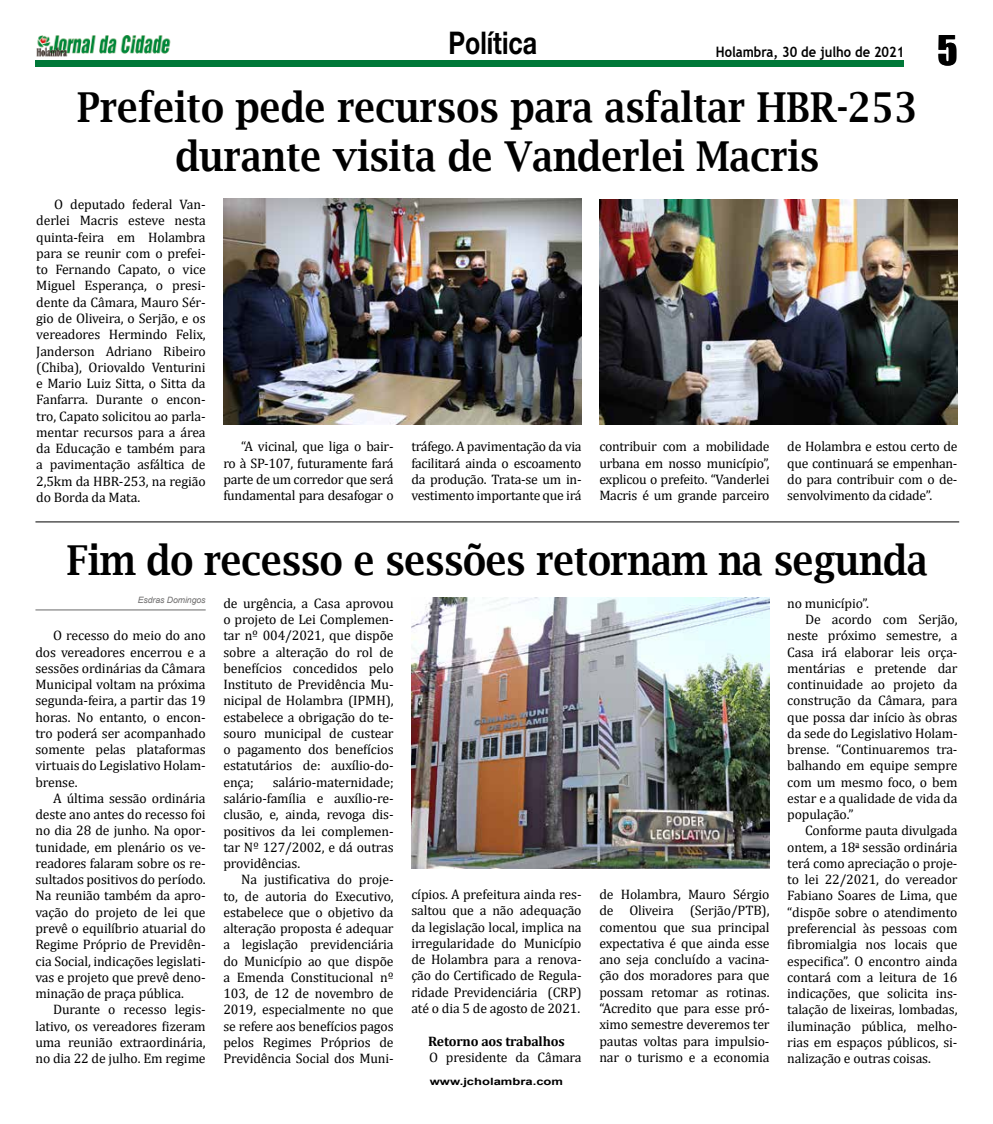
<style>
.page{position:relative;width:993px;height:1124px;background:#fff}
.page>*{position:absolute;margin:0;border:0;box-sizing:border-box;transform-origin:0 0}
.t1{font:600 41.25px/48.8px "Lucida Bright";color:#000;text-align:center;scale:.9 1}
.t2{font:37.5px "Impact";color:#000}
.t3{font:700 31.25px "Helvetica Neue";color:#000;scale:.8 1}
.t4{font:700 14.38px "Trebuchet MS";color:#000;scale:.9 1}
.t5{font:13.75px/16.2px "Cambria";letter-spacing:-.01em;color:#000;text-align:justify}
.t6{font:700 13.75px "Cambria";letter-spacing:-.01em;color:#000}
.t7{font:700 10px "Arial";color:#000;scale:1.3 1}
.t8{font:italic 8.75px "Arial";letter-spacing:-.01em;color:#706f6f}
</style>
<div class="page">
<div style="left:35px;top:60px;width:869px;height:7px;background:#007838"></div>
<img style="left:36px;top:35px;width:135px;height:22px">
<hr style="left:35px;top:609px;width:171px;height:1px;background:#878787">
<img style="left:411px;top:597px;width:358px;height:271px">
<img style="left:223px;top:198px;width:358px;height:226px">
<img style="left:599px;top:199px;width:358px;height:225px">
<hr style="left:35px;top:521px;width:923px;height:1px;background:#000">
<h3 class="t3" style="left:448px;top:24px;width:113px">Política</h3>
<p class="t4" style="left:715px;top:43px;width:211px">Holambra, 30 de julho de 2021</p>
<h2 class="t2" style="left:937px;top:21px;width:22px">5</h2>
<h1 class="t1" style="left:77px;top:83px;width:934px">Prefeito pede recursos para asfaltar HBR-253 durante visita de Vanderlei Macris</h1>
<p class="t5" style="left:36px;top:196px;width:171px;text-indent:18px">O deputado federal Van&shy;derlei Macris esteve nesta quinta-feira em Holambra para se reunir com o prefei&shy;to Fernando Capato, o vice Miguel Esperança, o presi&shy;dente da Câmara, Mauro Sér&shy;gio de Oliveira, o Serjão, e os vereadores Hermindo Felix, Janderson Adriano Ribeiro (Chiba), Oriovaldo Venturini e Mario Luiz Sitta, o Sitta da Fanfarra. Durante o encon&shy;tro, Capato solicitou ao parla&shy;mentar recursos para a área da Educação e também para a pavimentação asfáltica de 2,5km da HBR-253, na região do Borda da Mata.</p>
<p class="t5" style="left:223px;top:438px;width:172px;text-indent:18px">“A vicinal, que liga o bair&shy;ro à SP-107, futuramente fará parte de um corredor que será fundamental para desafogar o</p>
<p class="t5" style="left:411px;top:438px;width:172px">tráfego. A pavimentação da via facilitará ainda o escoamento da produção. Trata-se um in&shy;vestimento importante que irá</p>
<p class="t5" style="left:599px;top:438px;width:172px">contribuir com a mobilidade urbana em nosso município”, explicou o prefeito. “Vanderlei Macris é um grande parceiro</p>
<p class="t5" style="left:787px;top:438px;width:172px">de Holambra e estou certo de que continuará se empenhan&shy;do para contribuir com o de&shy;senvolvimento da cidade”.</p>
<h1 class="t1" style="left:67px;top:536px;width:957px">Fim do recesso e sessões retornam na segunda</h1>
<p class="t8" style="left:138px;top:594px;width:69px">Esdras Domingos</p>
<p class="t5" style="left:35px;top:627px;width:172px;text-indent:18px">O recesso do meio do ano dos vereadores encerrou e a sessões ordinárias da Câmara Municipal voltam na próxima segunda-feira, a partir das 19 horas. No entanto, o encon&shy;tro poderá ser acompanhado somente pelas plataformas virtuais do Legislativo Holam&shy;brense.</p>
<p class="t5" style="left:35px;top:789px;width:172px;text-indent:18px">A última sessão ordinária deste ano antes do recesso foi no dia 28 de junho. Na opor&shy;tunidade, em plenário os ve&shy;readores falaram sobre os re&shy;sultados positivos do período.<br>Na reunião também da apro&shy;vação do projeto de lei que prevê o equilíbrio atuarial do Regime Próprio de Previdên&shy;cia Social, indicações legislati&shy;vas e projeto que prevê deno&shy;minação de praça pública.</p>
<p class="t5" style="left:35px;top:1001px;width:172px;text-indent:18px">Durante o recesso legis&shy;lativo, os vereadores fizeram uma reunião extraordinária, no dia 22 de julho. Em regime</p>
<p class="t5" style="left:787px;top:595px;width:83px">no município”.</p>
<p class="t5" style="left:804px;top:611px;width:154px">De acordo com Serjão,</p>
<p class="t5" style="left:787px;top:627px;width:172px">neste próximo semestre, a</p>
<p class="t5" style="left:787px;top:643px;width:172px">Casa irá elaborar leis orça-</p>
<p class="t5" style="left:787px;top:660px;width:172px">mentárias e pretende dar</p>
<p class="t5" style="left:787px;top:676px;width:172px">continuidade ao projeto da</p>
<p class="t5" style="left:787px;top:692px;width:172px">construção da Câmara, para</p>
<p class="t5" style="left:787px;top:708px;width:172px">que possa dar início às obras</p>
<p class="t5" style="left:787px;top:725px;width:172px">da sede do Legislativo Holam-</p>
<p class="t5" style="left:787px;top:741px;width:172px">brense. “Continuaremos tra-</p>
<p class="t5" style="left:787px;top:757px;width:172px">balhando em equipe sempre</p>
<p class="t5" style="left:787px;top:773px;width:172px">com um mesmo foco, o bem</p>
<p class="t5" style="left:787px;top:790px;width:172px">estar e a qualidade de vida da</p>
<p class="t5" style="left:787px;top:806px;width:68px">população.”</p>
<p class="t5" style="left:804px;top:822px;width:154px">Conforme pauta divulgada</p>
<p class="t5" style="left:787px;top:838px;width:172px">ontem, a 18<sup>a</sup> sessão ordinária</p>
<p class="t5" style="left:787px;top:855px;width:172px">terá como apreciação o proje-</p>
<p class="t5" style="left:787px;top:871px;width:172px">to lei 22/2021, do vereador</p>
<p class="t5" style="left:787px;top:887px;width:172px">Fabiano Soares de Lima, que</p>
<p class="t5" style="left:787px;top:903px;width:172px">“dispõe sobre o atendimento</p>
<p class="t5" style="left:787px;top:920px;width:172px">preferencial às pessoas com</p>
<p class="t5" style="left:787px;top:936px;width:172px">fibromialgia nos locais que</p>
<p class="t5" style="left:787px;top:952px;width:172px">especifica”. O encontro ainda</p>
<p class="t5" style="left:787px;top:968px;width:172px">contará com a leitura de 16</p>
<p class="t5" style="left:787px;top:985px;width:172px">indicações, que solicita ins-</p>
<p class="t5" style="left:787px;top:1001px;width:172px">talação de lixeiras, lombadas,</p>
<p class="t5" style="left:787px;top:1017px;width:172px">iluminação pública, melho-</p>
<p class="t5" style="left:787px;top:1033px;width:172px">rias em espaços públicos, si-</p>
<p class="t5" style="left:787px;top:1050px;width:145px">nalização e outras coisas.</p>
<p class="t5" style="left:223px;top:595px;width:172px">de urgência, a Casa aprovou o projeto de Lei Complemen&shy;tar nº 004/2021, que dispõe sobre a alteração do rol de benefícios concedidos pelo Instituto de Previdência Mu&shy;nicipal de Holambra (IPMH), estabelece a obrigação do te&shy;souro municipal de custear o pagamento dos benefícios estatutários de: auxílio-do&shy;ença;</p>
<p class="t5" style="left:223px;top:773px;width:172px;text-indent:49px">salário-maternidade; salário-família e auxílio-re&shy;clusão, e, ainda, revoga dis&shy;positivos da lei complemen&shy;tar Nº 127/2002, e dá outras providências.</p>
<p class="t5" style="left:223px;top:871px;width:172px;text-indent:18px">Na justificativa do proje&shy;to, de autoria do Executivo, estabelece que o objetivo da alteração proposta é adequar a legislação previdenciária do Município ao que dispõe a Emenda Constitucional nº 103, de 12 de novembro de 2019, especialmente no que se refere aos benefícios pagos pelos Regimes Próprios de Previdência Social dos Muni-</p>
<p class="t5" style="left:411px;top:886px;width:172px">cípios. A prefeitura ainda res&shy;saltou que a não adequação da legislação local, implica na irregularidade do Município de Holambra para a renova&shy;ção do Certificado de Regula&shy;ridade Previdenciária (CRP) até o dia 5 de agosto de 2021.</p>
<p class="t6" style="left:428px;top:1030px;width:138px">Retorno aos trabalhos</p>
<p class="t5" style="left:429px;top:1048px;width:154px">O presidente da Câmara</p>
<p class="t5" style="left:599px;top:886px;width:172px">de Holambra, Mauro Sérgio de Oliveira (Serjão/PTB), comentou que sua principal expectativa é que ainda esse ano seja concluído a vacina&shy;ção dos moradores para que possam retomar as rotinas. “Acredito que para esse pró&shy;ximo semestre deveremos ter pautas voltas para impulsio&shy;nar o turismo e a economia</p>
<p class="t7" style="left:429px;top:1074px;width:104px">www.jcholambra.com</p>
</div>
